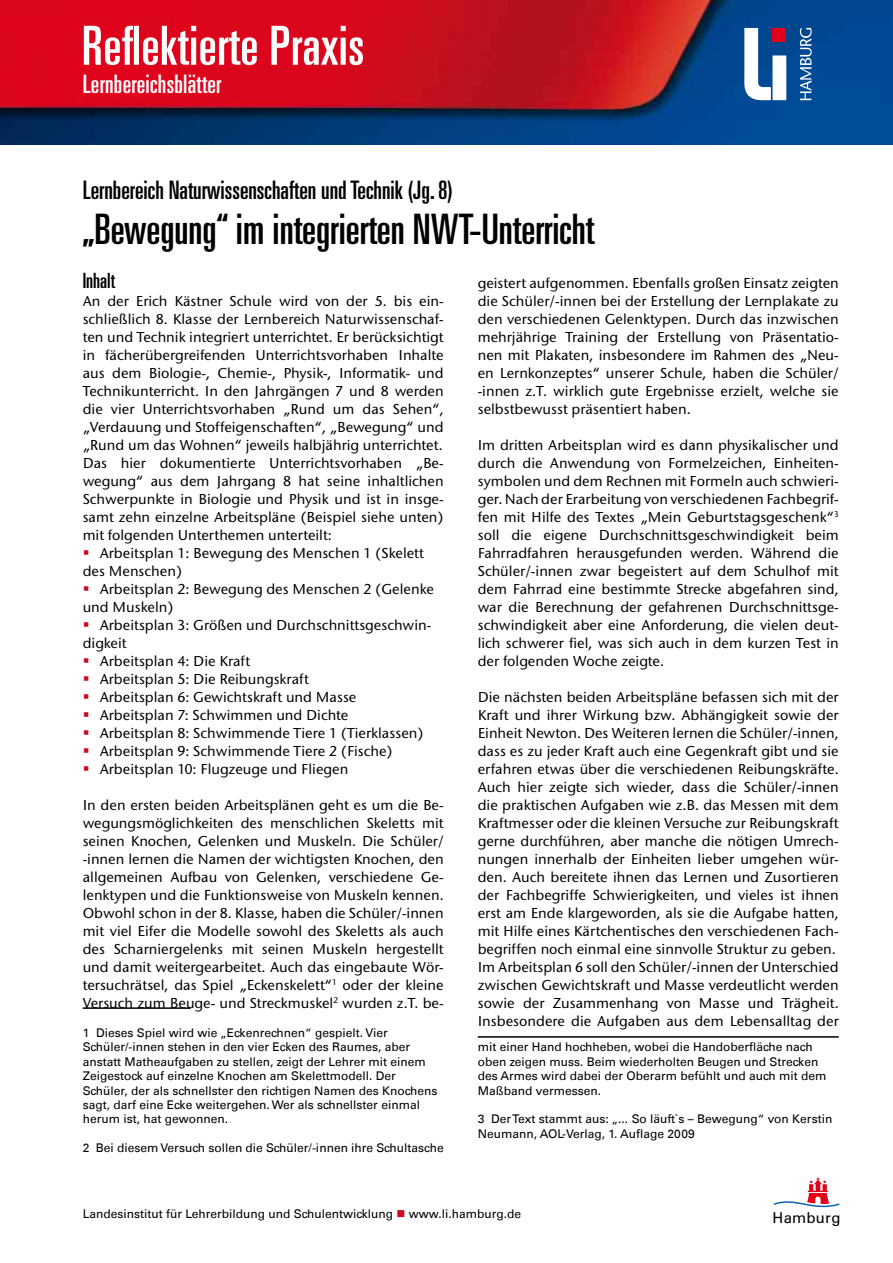
<style>
.page{position:relative;width:893px;height:1263px;background:#fff}
.page>*{position:absolute;margin:0;border:0;box-sizing:border-box;transform-origin:0 0}
.t1{font:ultra-condensed 54px "Univers LT";letter-spacing:.01em;color:#fff}
.t2{font:ultra-condensed 42px "Univers LT";color:#000}
.t3{font:ultra-condensed 25.5px "Univers LT";color:#000}
.t4{font:ultra-condensed 25.5px "Univers LT";letter-spacing:.01em;color:#fff}
.t5{font:ultra-condensed 21px "Univers LT";color:#000}
.t6{font:500 15px/18px "Stone Sans EF";color:#000;text-align:justify}
.t7{font:15px "Univers LT";letter-spacing:.015em;color:#000}
.t8{font:12px/14.4px "Univers LT";color:#000}
.s1{color:#cd071e}
</style>
<div class="page">
<img style="left:0;top:0;width:893px;height:144px">
<svg style="left:800px;top:28px;width:12px;height:72px"></svg>
<svg style="left:744px;top:28px;width:27px;height:72px"></svg>
<div style="left:772px;top:55px;width:14px;height:45px;background:#fff"></div>
<div style="left:772px;top:28px;width:14px;height:14px;background:#e2001a"></div>
<hr style="left:83px;top:1007px;width:108px;height:2px;background:#000">
<hr style="left:478px;top:1036px;width:361px;height:2px;background:#000">
<svg style="left:774px;top:1177px;width:65px;height:31px"></svg>
<img style="left:0;top:0;width:1px;height:43px">
<h1 class="t1" style="left:82px;top:15px;width:284px">Reflektierte Praxis</h1>
<h3 class="t4" style="left:83px;top:70px;width:140px">Lernbereichsblätter</h3>
<h3 class="t3" style="left:83px;top:175px;width:372px">Lernbereich Naturwissenschaften und Technik (Jg. 8)</h3>
<h2 class="t2" style="left:83px;top:205px;width:513px">„Bewegung“ im integrierten NWT-Unterricht</h2>
<h3 class="t5" style="left:83px;top:269px;width:34px">Inhalt</h3>
<p class="t6" style="left:83px;top:292px;width:363px">An der Erich Kästner Schule wird von der 5. bis ein&shy;schließlich 8. Klasse der Lernbereich Naturwissenschaf&shy;ten und Technik integriert unterrichtet. Er berücksichtigt in fächerübergreifenden Unterrichtsvorhaben Inhalte aus dem Biologie-, Chemie-, Physik-, Informatik- und Technikunterricht. In den Jahrgängen 7 und 8 werden die vier Unterrichtsvorhaben „Rund um das Sehen“, „Verdauung und Stoffeigenschaften“, „Bewegung“ und „Rund um das Wohnen“ jeweils halbjährig unterrichtet.<br>Das hier dokumentierte Unterrichtsvorhaben „Be&shy;wegung“ aus dem Jahrgang 8 hat seine inhaltlichen Schwerpunkte in Biologie und Physik und ist in insge&shy;samt zehn einzelne Arbeitspläne (Beispiel siehe unten) mit folgenden Unterthemen unterteilt:</p>
<p class="t6" style="left:83px;top:544px;width:343px;text-indent:17px">Arbeitsplan 1: Bewegung des Menschen 1 (Skelett des Menschen)</p>
<p class="t6" style="left:83px;top:580px;width:353px;text-indent:17px">Arbeitsplan 2: Bewegung des Menschen 2 (Gelenke und Muskeln)</p>
<p class="t6" style="left:100px;top:616px;width:333px">Arbeitsplan 3: Größen und Durchschnittsgeschwin-</p>
<p class="t6" style="left:83px;top:634px;width:46px">digkeit</p>
<p class="t6" style="left:100px;top:652px;width:152px">Arbeitsplan 4: Die Kraft</p>
<p class="t6" style="left:100px;top:670px;width:211px">Arbeitsplan 5: Die Reibungskraft</p>
<p class="t6" style="left:100px;top:688px;width:258px">Arbeitsplan 6: Gewichtskraft und Masse</p>
<p class="t6" style="left:100px;top:706px;width:250px">Arbeitsplan 7: Schwimmen und Dichte</p>
<p class="t6" style="left:100px;top:724px;width:325px">Arbeitsplan 8: Schwimmende Tiere 1 (Tierklassen)</p>
<p class="t6" style="left:100px;top:742px;width:295px">Arbeitsplan 9: Schwimmende Tiere 2 (Fische)</p>
<p class="t6" style="left:100px;top:760px;width:250px">Arbeitsplan 10: Flugzeuge und Fliegen</p>
<p class="t6" style="left:83px;top:796px;width:363px">In den ersten beiden Arbeitsplänen geht es um die Be&shy;wegungsmöglichkeiten des menschlichen Skeletts mit seinen Knochen, Gelenken und Muskeln. Die Schüler/ -innen lernen die Namen der wichtigsten Knochen, den allgemeinen Aufbau von Gelenken, verschiedene Ge&shy;lenktypen und die Funktionsweise von Muskeln kennen.<br>Obwohl schon in der 8. Klasse, haben die Schüler/-innen mit viel Eifer die Modelle sowohl des Skeletts als auch des Scharniergelenks mit seinen Muskeln hergestellt und damit weitergearbeitet. Auch das eingebaute Wör&shy;tersuchrätsel, das Spiel „Eckenskelett“<sup>1</sup> oder der kleine Versuch zum Beuge- und Streckmuskel<sup>2</sup> wurden z.T. be-</p>
<p class="t8" style="left:83px;top:1025px;width:356px">1 Dieses Spiel wird wie „Eckenrechnen“ gespielt. Vier Schüler/-innen stehen in den vier Ecken des Raumes, aber anstatt Matheaufgaben zu stellen, zeigt der Lehrer mit einem Zeigestock auf einzelne Knochen am Skelettmodell. Der Schüler, der als schnellster den richtigen Namen des Knochens sagt, darf eine Ecke weitergehen. Wer als schnellster einmal herum ist, hat gewonnen.</p>
<p class="t8" style="left:83px;top:1141px;width:362px">2 Bei diesem Versuch sollen die Schüler/-innen ihre Schultasche</p>
<p class="t6" style="left:478px;top:274px;width:363px">geistert aufgenommen. Ebenfalls großen Einsatz zeigten die Schüler/-innen bei der Erstellung der Lernplakate zu den verschiedenen Gelenktypen. Durch das inzwischen mehrjährige Training der Erstellung von Präsentatio&shy;nen mit Plakaten, insbesondere im Rahmen des „Neu&shy;en Lernkonzeptes“ unserer Schule, haben die Schüler/ -innen z.T. wirklich gute Ergebnisse erzielt, welche sie selbstbewusst präsentiert haben.</p>
<p class="t6" style="left:478px;top:436px;width:363px">Im dritten Arbeitsplan wird es dann physikalischer und durch die Anwendung von Formelzeichen, Einheiten&shy;symbolen und dem Rechnen mit Formeln auch schwieri&shy;ger. Nach der Erarbeitung von verschiedenen Fachbegrif&shy;fen mit Hilfe des Textes „Mein Geburtstagsgeschenk“<sup>3 </sup>soll die eigene Durchschnittsgeschwindigkeit beim Fahrradfahren herausgefunden werden. Während die Schüler/-innen zwar begeistert auf dem Schulhof mit dem Fahrrad eine bestimmte Strecke abgefahren sind, war die Berechnung der gefahrenen Durchschnittsge&shy;schwindigkeit aber eine Anforderung, die vielen deut&shy;lich schwerer fiel, was sich auch in dem kurzen Test in der folgenden Woche zeigte.</p>
<p class="t6" style="left:478px;top:688px;width:363px;text-align:left">Die nächsten beiden Arbeitspläne befassen sich mit der Kraft und ihrer Wirkung bzw. Abhängigkeit sowie der Einheit Newton. Des Weiteren lernen die Schüler/-innen, dass es zu jeder Kraft auch eine Gegenkraft gibt und sie erfahren etwas über die verschiedenen Reibungskräfte.<br>Auch hier zeigte sich wieder, dass die Schüler/-innen die praktischen Aufgaben wie z.B. das Messen mit dem Kraftmesser oder die kleinen Versuche zur Reibungskraft gerne durchführen, aber manche die nötigen Umrech&shy;nungen innerhalb der Einheiten lieber umgehen wür&shy;den. Auch bereitete ihnen das Lernen und Zusortieren der Fachbegriffe Schwierigkeiten, und vieles ist ihnen erst am Ende klargeworden, als sie die Aufgabe hatten, mit Hilfe eines Kärtchentisches den verschiedenen Fach&shy;begriffen noch einmal eine sinnvolle Struktur zu geben.<br>Im Arbeitsplan 6 soll den Schüler/-innen der Unterschied zwischen Gewichtskraft und Masse verdeutlicht werden sowie der Zusammenhang von Masse und Trägheit.<br>Insbesondere die Aufgaben aus dem Lebensalltag der</p>
<p class="t8" style="left:478px;top:1040px;width:350px">mit einer Hand hochheben, wobei die Handoberfläche nach oben zeigen muss. Beim wiederholten Beugen und Strecken des Armes wird dabei der Oberarm befühlt und auch mit dem Maßband vermessen.</p>
<p class="t8" style="left:478px;top:1112px;width:356px">3 Der Text stammt aus: „... So läuft`s – Bewegung“ von Kerstin<br>Neumann, AOL-Verlag, 1. Auflage 2009</p>
<p class="t8" style="left:83px;top:1207px;width:440px">Landesinstitut für Lehrerbildung und Schulentwicklung <span class="s1">■</span> www.li.hamburg.de</p>
<p class="t7" style="left:773px;top:1208px;width:69px">Hamburg</p>
</div>
